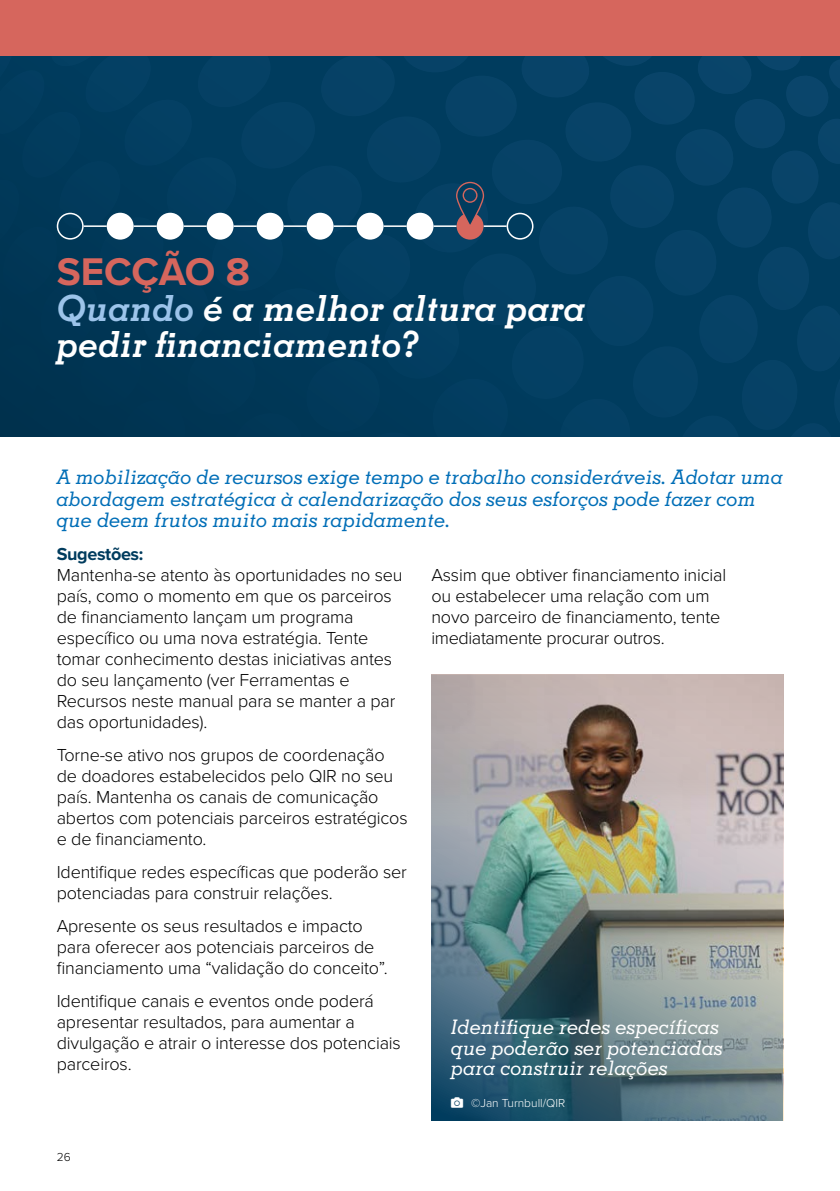
<style>
.page{position:relative;width:840px;height:1191px;background:#fff}
.page>*{position:absolute;margin:0;border:0;box-sizing:border-box;transform-origin:0 0}
.t1{font:700 40px "Proxima Nova";color:#d6665d}
.t2{font:italic 700 36px/36px "Memphis LT Std";color:#fff}
.t3{font:italic 500 20px/21.6px "Memphis LT Std";color:#006eb7}
.t4{font:italic 500 20px/20px "Memphis LT Std";color:#fff}
.t5{font:300 18px/21px "Proxima Nova";letter-spacing:-.01em;color:#000}
.t6{font:700 18px "Proxima Nova";letter-spacing:-.02em;color:#003c5e}
.t7{font:300 12px "Proxima Nova";color:#fff}
.t8{font:300 12px "Proxima Nova";color:#000}
.s1{color:#9cc4ea}
</style>
<div class="page">
<img style="left:431px;top:675px;width:351px;height:445px">
<svg style="left:0;top:0;width:839px;height:437px;background:#204460"></svg>
<svg style="left:451px;top:1097px;width:12px;height:10px"></svg>
<h1 class="t1" style="left:57px;top:241px;width:195px">SECÇÃO 8</h1>
<h2 class="t2" style="left:57px;top:289px;width:530px"><span class="s1">Quando</span> é a melhor altura para pedir financiamento?</h2>
<p class="t3" style="left:57px;top:466px;width:727px">A mobilização de recursos exige tempo e trabalho consideráveis. Adotar uma abordagem estratégica à calendarização dos seus esforços pode fazer com que deem frutos muito mais rapidamente.</p>
<p class="t6" style="left:57px;top:540px;width:88px">Sugestões:</p>
<p class="t5" style="left:57px;top:563px;width:347px">Mantenha-se atento às oportunidades no seu país, como o momento em que os parceiros de financiamento lançam um programa específico ou uma nova estratégia. Tente tomar conhecimento destas iniciativas antes do seu lançamento (ver Ferramentas e Recursos neste manual para se manter a par das oportunidades).</p>
<p class="t5" style="left:57px;top:743px;width:352px">Torne-se ativo nos grupos de coordenação de doadores estabelecidos pelo QIR no seu país. Mantenha os canais de comunicação abertos com potenciais parceiros estratégicos e de financiamento.</p>
<p class="t5" style="left:57px;top:860px;width:351px">Identifique redes específicas que poderão ser potenciadas para construir relações.</p>
<p class="t5" style="left:57px;top:914px;width:332px">Apresente os seus resultados e impacto para oferecer aos potenciais parceiros de financiamento uma “validação do conceito”.</p>
<p class="t5" style="left:57px;top:989px;width:345px">Identifique canais e eventos onde poderá apresentar resultados, para aumentar a divulgação e atrair o interesse dos potenciais parceiros.</p>
<p class="t5" style="left:431px;top:563px;width:296px">Assim que obtiver financiamento inicial ou estabelecer uma relação com um novo parceiro de financiamento, tente imediatamente procurar outros.</p>
<p class="t4" style="left:451px;top:1017px;width:273px">Identifique redes específicas que poderão ser potenciadas para construir relações</p>
<p class="t7" style="left:471px;top:1093px;width:96px">©Jan Turnbull/QIR</p>
<p class="t8" style="left:57px;top:1147px;width:15px">26</p>
</div>
